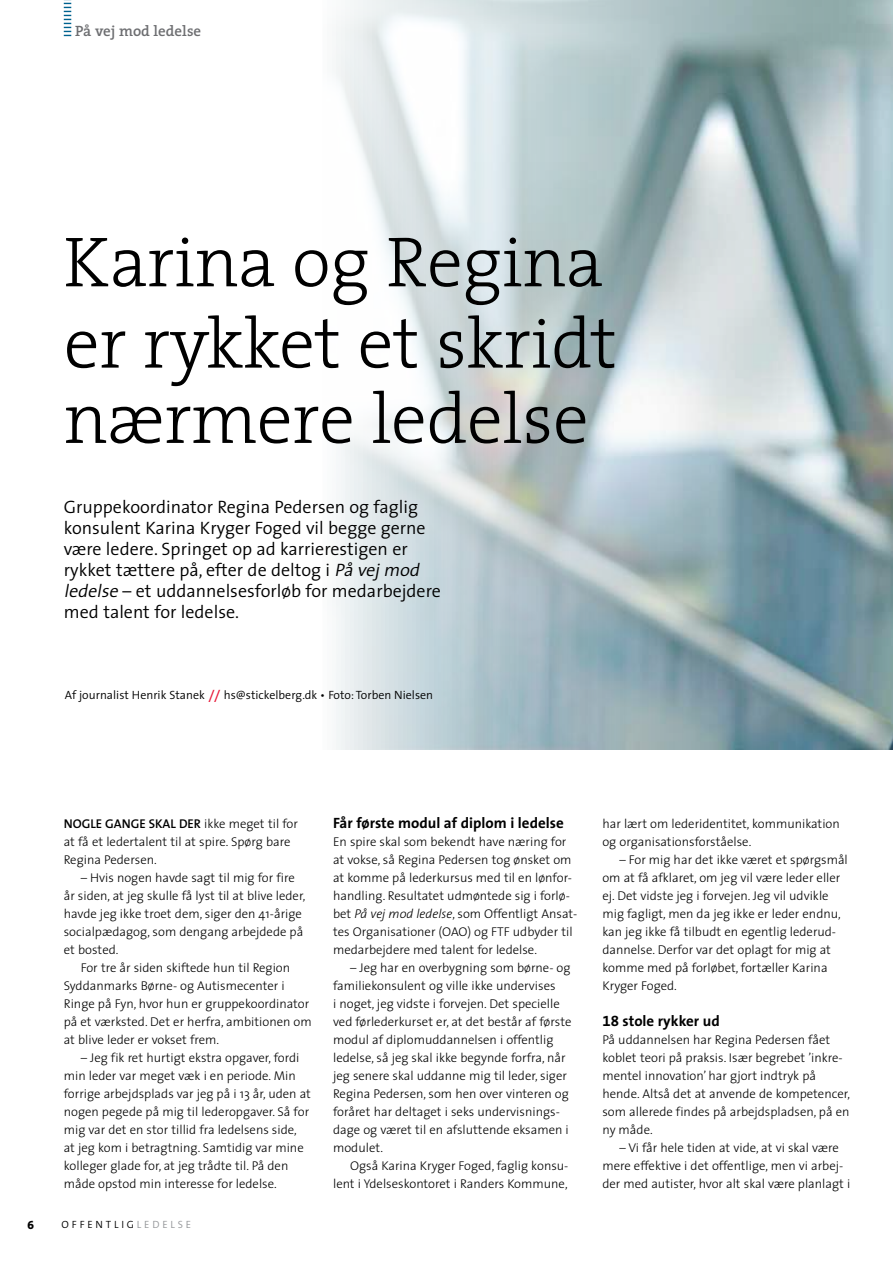
<style>
.page{position:relative;width:893px;height:1263px;background:#fff}
.page>*{position:absolute;margin:0;border:0;box-sizing:border-box;transform-origin:0 0}
.t1{font:300 71.55px/81.3px "The Serif";letter-spacing:-.005em;color:#000}
.t2{font:300 18px/21px "The Sans";color:#000}
.t3{font:700 15px "The Sans";color:#000}
.t4{font:600 15px "The Serif";color:#6d6e71}
.t5{font:300 12.75px/18px "The Sans";color:#000}
.t6{font:300 12px "The Sans";color:#000}
.t7{font:12px "The Sans Extra Bold Expert";color:#000}
.t8{font:300 10.5px "The Sans";letter-spacing:.27em;color:#000}
.s1{font-style:italic}
.s2{font-size:18px;color:#e71939}
.s3{font-weight:600}
.s4{color:#939598}
.s5{font-family:"The Sans Bold Expert";font-weight:400}
</style>
<div class="page">
<svg style="left:64px;top:0;width:7px;height:36px"></svg>
<img style="left:336px;top:0;width:557px;height:749px">
<p class="t4" style="left:75px;top:19px;width:128px">På vej mod ledelse</p>
<h1 class="t1" style="left:64px;top:219px;width:555px">Karina og Regina er rykket et skridt</h1>
<h1 class="t1" style="left:64px;top:376px;width:527px">nærmere ledelse</h1>
<p class="t2" style="left:64px;top:495px;width:379px">Gruppekoordinator Regina Pedersen og faglig konsulent Karina Kryger Foged vil begge gerne være ledere. Springet op ad karrierestigen er rykket tættere på, efter de deltog i <span class="s1">Påvej mod ledelse</span>– et uddannelsesforløb for medarbejdere med talent for ledelse.</p>
<p class="t6" style="left:65px;top:685px;width:370px">Af journalist Henrik Stanek <span class="s2">//</span> hs@stickelberg.dk • Foto: Torben N ielsen</p>
<p class="t5" style="left:64px;top:814px;width:236px"><span class="s3">NOGLE GANGE SKAL DER</span> ikke meget til for at få et ledertalent til at spire. Spørg bare<br>Regina Pedersen.</p>
<p class="t5" style="left:64px;top:868px;width:243px;text-indent:17px">– Hvis nogen havde sagt til mig for fire år siden, at jeg skulle få lyst til at blive leder, havde jeg ikke troet dem, siger den 41-årige socialpædagog, som dengang arbejdede på et bosted.</p>
<p class="t5" style="left:64px;top:958px;width:249px;text-indent:17px">For tre år siden skiftede hun til Region Syddanmarks Børne- og Autismecenter i Ringe på Fyn, hvor hun er gruppekoordinator på et værksted. Det er herfra, ambitionen om at blive leder er vokset frem.</p>
<p class="t5" style="left:64px;top:1048px;width:249px;text-indent:17px">– Jeg fik ret hurtigt ekstra opgaver, fordi min leder var meget væk i en periode. Min forrige arbejdsplads var jeg på i 13 år, uden at nogen pegede på mig til lederopgaver. Så for mig var det en stor tillid fra ledelsens side, at jeg kom i betragtning. Samtidig var mine kolleger glade for, at jeg trådte til. På den måde opstod min interesse for ledelse.</p>
<p class="t7" style="left:27px;top:1215px;width:8px">6</p>
<p class="t8" style="left:62px;top:1216px;width:131px">Offentlig<span class="s4">Ledelse</span></p>
<p class="t3" style="left:333px;top:810px;width:232px">Får første modul af diplom i ledelse</p>
<p class="t5" style="left:333px;top:832px;width:246px">En spire skal som bekendt have næring for at vokse, så Regina Pedersen tog ønsket om at komme på lederkursus med til en lønfor&shy;handling. Resultatet udmøntede sig i forlø&shy;bet <span class="s1">På vej mod ledelse</span>, som Offentligt Ansat&shy;tes Organisationer (OAO) og FTF udbyder til medarbejdere med talent for ledelse.</p>
<p class="t5" style="left:333px;top:958px;width:240px;text-indent:17px">– Jeg har en overbygning som børne- og familiekonsulent og ville ikke undervises<br>i noget, jeg vidste i forvejen. Det specielle ved førlederkurset er, at det består af første modul af diplomuddannelsen i offentlig ledelse, så jeg skal ikke begynde forfra, når jeg senere skal uddanne mig til leder, siger Regina Pedersen, som hen over vinteren og foråret har deltaget i seks undervisnings&shy;dage og været til en afsluttende eksamen i modulet.</p>
<p class="t5" style="left:333px;top:1156px;width:237px;text-align:right">Også Karina Kryger Foged, faglig konsu&shy;lent i Ydelseskontoret i Randers Kommune,</p>
<p class="t5" style="left:602px;top:814px;width:239px">har lært om lederidentitet, kommunikation og organisationsforståelse.</p>
<p class="t5" style="left:602px;top:850px;width:247px;text-indent:17px">– For mig har det ikke været et spørgsmål om at få afklaret, om jeg vil være leder eller ej. Det vidste jeg i forvejen. Jeg vil udvikle mig fagligt, men da jeg ikke er leder endnu, kan jeg ikke få tilbudt en egentlig lederud&shy;dannelse. Derfor var det oplagt for mig at komme med på forløbet, fortæller Karina Kryger Foged.</p>
<p class="t3" style="left:602px;top:1008px;width:119px"><span class="s5">18</span> stole rykker ud</p>
<p class="t5" style="left:602px;top:1030px;width:249px">På uddannelsen har Regina Pedersen fået koblet teori på praksis. Især begrebet ’inkre&shy;mentel innovation’ har gjort indtryk på hende. Altså det at anvende de kompetencer, som allerede findes på arbejdspladsen, på en ny måde.</p>
<p class="t5" style="left:602px;top:1138px;width:249px;text-align:center">– Vi får hele tiden at vide, at vi skal være mere effektive i det offentlige, men vi arbej&shy;der med autister, hvor alt skal være planlagt i</p>
</div>
